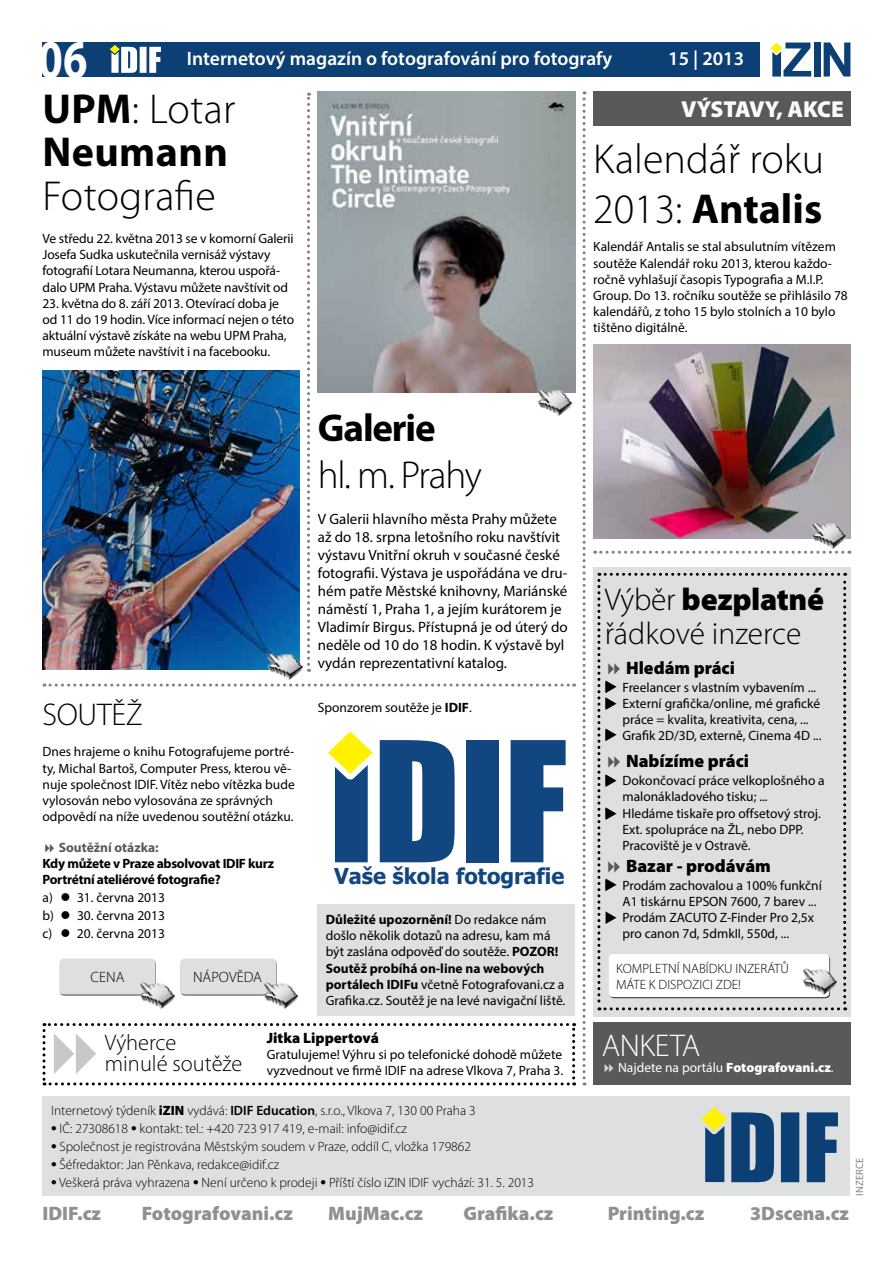
<style>
.page{position:relative;width:893px;height:1263px;background:#fff}
.page>*{position:absolute;margin:0;border:0;box-sizing:border-box;transform-origin:0 0}
.t1{font:700 54.9px "Myriad Pro";color:#fff;scale:.8 1}
.t2{font:300 42px/50.4px "Myriad Pro";color:#000}
.t3{font:700 42px/43.5px "Myriad Pro";letter-spacing:.01em;color:#000}
.t4{font:300 39px "Myriad Pro";letter-spacing:-.03em;color:#000}
.t5{font:700 39px "Myriad Pro";letter-spacing:-.03em;color:#000}
.t6{font:300 31.5px/34.5px "Myriad Pro";letter-spacing:-.005em;color:#000}
.t7{font:300 31.5px "Myriad Pro";letter-spacing:-.01em;color:#fff}
.t8{font:900 23.1px "Myriad Pro";color:#fbfbfb}
.t9{font:300 22.5px/21px "Myriad Pro";color:#000}
.t10{font:700 21.75px "Tahoma";color:#124680}
.t11{font:900 19.5px "Myriad Pro";color:#8e9092}
.t12{font:600 19.5px "Myriad Pro";color:#fff}
.t13{font:900 18px "Myriad Pro";color:#000}
.t14{font:15px/18px "Myriad Pro";color:#000}
.t15{font:900 15px "Myriad Pro";color:#000}
.t16{font:300 15px "Myriad Pro";color:#000}
.t17{font:13.5px/16.2px "Myriad Pro";color:#000}
.t18{font:300 13.5px/16.2px "Myriad Pro";color:#000}
.t19{font:700 13.5px/16.2px "Myriad Pro";letter-spacing:-.02em;color:#000}
.t20{font:13.5px "Myriad Pro";color:#fff}
.t21{font:700 13.5px "Myriad Pro";color:#58595b}
.t22{font:10.5px "Myriad Pro";color:#808285}
.s1{font-weight:300}
.s2{font-weight:700}
.s3{font-weight:900}
.s4{font-weight:600}
</style>
<div class="page">
<div style="left:318px;top:904px;width:257px;height:112px;background:#dedfe0"></div>
<div style="left:43px;top:1096px;width:807px;height:99px;background:#dedfe0"></div>
<svg style="left:701px;top:1107px;width:137px;height:75px"></svg>
<div style="left:43px;top:43px;width:717px;height:34px;background:#0c3f74"></div>
<svg style="left:110px;top:45px;width:51px;height:28px"></svg>
<div style="left:814px;top:43px;width:6px;height:34px;background:#0c3f74"></div>
<svg style="left:824px;top:43px;width:26px;height:34px"></svg>
<svg style="left:770px;top:43px;width:41px;height:34px"></svg>
<div style="left:593px;top:1023px;width:257px;height:62px;background:#58595b"></div>
<div style="left:593px;top:567px;width:257px;height:449px;background:#dedfe0"></div>
<svg style="left:43px;top:1023px;width:532px;height:62px"></svg>
<div style="left:593px;top:91px;width:257px;height:34px;background:#58595b"></div>
<svg style="left:595px;top:551px;width:255px;height:3px"></svg>
<svg style="left:583px;top:91px;width:3px;height:994px"></svg>
<svg style="left:307px;top:93px;width:3px;height:579px"></svg>
<svg style="left:511px;top:740px;width:55px;height:122px"></svg>
<div style="left:466px;top:740px;width:33px;height:122px;background:#124680"></div>
<svg style="left:328px;top:731px;width:45px;height:131px"></svg>
<svg style="left:380px;top:740px;width:75px;height:122px;background:#2e5c8f"></svg>
<svg style="left:44px;top:684px;width:531px;height:3px"></svg>
<img style="left:43px;top:371px;width:257px;height:298px">
<img style="left:267px;top:652px;width:37px;height:28px">
<img style="left:318px;top:91px;width:257px;height:302px">
<img style="left:536px;top:389px;width:37px;height:27px">
<img style="left:593px;top:344px;width:257px;height:194px">
<img style="left:810px;top:522px;width:37px;height:27px">
<div style="left:181px;top:959px;width:96px;height:36px;background:#99999b;border-radius:4px"></div>
<div style="left:180px;top:958px;width:96px;height:36px;background:#dedfe0;border-radius:4px"></div>
<img style="left:262px;top:982px;width:37px;height:27px">
<div style="left:60px;top:959px;width:96px;height:36px;background:#cacacc;border-radius:4px"></div>
<div style="left:60px;top:958px;width:95px;height:36px;background:#dedfe0;border-radius:4px"></div>
<img style="left:139px;top:981px;width:37px;height:28px">
<svg style="left:597px;top:573px;width:249px;height:437px"></svg>
<h1 class="t1" style="left:39px;top:23px;width:63px">06</h1>
<h3 class="t12" style="left:187px;top:46px;width:427px">Internetový magazín o fotografování pro fotografy</h3>
<h3 class="t12" style="left:668px;top:46px;width:77px">15 | 2013</h3>
<h2 class="t3" style="left:43px;top:86px;width:195px">UPM<span class="s1">: Lotar<br></span>Neumann</h2>
<h2 class="t2" style="left:43px;top:170px;width:175px">Fotografie</h2>
<p class="t17" style="left:43px;top:230px;width:253px">Ve středu 22. května 2013 se v komorní Galerii Josefa Sudka uskutečnila vernisáž výstavy fotografií Lotara Neumanna, kterou uspořá&shy;dalo UPM Praha. Výstavu můžete navštívit od</p>
<p class="t17" style="left:43px;top:295px;width:253px">23. května do 8. září 2013. Otevírací doba je od 11 do 19 hodin. Více informací nejen o této aktuální výstavě získáte na webu UPM Praha, museum můžete navštívit i na facebooku.</p>
<h3 class="t6" style="left:43px;top:697px;width:102px">SOUTĚŽ</h3>
<p class="t17" style="left:43px;top:744px;width:254px">Dnes hrajeme o knihu Fotografujeme portré&shy;ty, Michal Bartoš, Computer Press, kterou vě&shy;nuje společnost IDIF. Vítěz nebo vítězka bude vylosován nebo vylosována ze správných odpovědí na níže uvedenou soutěžní otázku.</p>
<p class="t21" style="left:59px;top:838px;width:101px">Soutěžní otázka:</p>
<p class="t19" style="left:43px;top:855px;width:233px">Kdy můžete v Praze absolvovat IDIF kurz<br>Portrétní ateliérové fotografie?</p>
<p class="t17" style="left:42px;top:888px;width:124px;line-height:18px;text-align:justify">a) ● 31. června 2013 b) ● 30. června 2013 c) ● 20. června 2013</p>
<p class="t16" style="left:91px;top:968px;width:35px">CENA</p>
<p class="t16" style="left:193px;top:968px;width:70px">NÁPOVĚDA</p>
<h3 class="t5" style="left:318px;top:403px;width:119px">Galerie</h3>
<h3 class="t4" style="left:318px;top:452px;width:166px">hl. m. Prahy</h3>
<p class="t14" style="left:318px;top:510px;width:252px">V Galerii hlavního města Prahy můžete až do 18. srpna letošního roku navštívit výstavu Vnitřní okruh v současné české fotografii. Výstava je uspořádána ve dru&shy;hém patře Městské knihovny, Mariánské náměstí 1, Praha 1, a jejím kurátorem je Vladimír Birgus. Přístupná je od úterý do neděle od 10 do 18 hodin. K výstavě byl vydán reprezentativní katalog.</p>
<p class="t17" style="left:318px;top:699px;width:156px">Sponzorem soutěže je <span class="s2">IDIF</span>.</p>
<h3 class="t10" style="left:334px;top:861px;width:232px">Vaše škola fotografie</h3>
<p class="t17" style="left:326px;top:911px;width:241px"><span class="s2">Důležité upozornění!</span> Do redakce nám došlo několik dotazů na adresu, kam má být zaslána odpověď do soutěže. <span class="s2">POZOR!<br>Soutěž probíhá on-line na webových portálech IDIFu</span> včetně Fotografovani.cz a Grafika.cz. Soutěž je na levé navigační liště.</p>
<h3 class="t9" style="left:105px;top:1032px;width:139px">Výherce minulé soutěže</h3>
<p class="t15" style="left:267px;top:1028px;width:114px">Jitka Lippertová</p>
<p class="t17" style="left:267px;top:1046px;width:298px">Gratulujeme! Výhru si po telefonické dohodě můžete vyzvednout ve firmě IDIF na adrese Vlkova 7, Praha 3.</p>
<p class="t18" style="left:51px;top:1102px;width:426px">Internetový týdeník <span class="s3">iZIN</span> vydává: <span class="s4">IDIF Education</span>, s.r.o., Vlkova 7, 130 00 Praha 3</p>
<p class="t18" style="left:51px;top:1120px;width:357px">● IČ: 27308618 ● kontakt: tel.: +420 723 917 419, e-mail: info@idif.cz</p>
<p class="t18" style="left:51px;top:1138px;width:422px">● Společnost je registrována Městským soudem v Praze, oddíl C, vložka 179862</p>
<p class="t18" style="left:51px;top:1156px;width:230px">● Šéfredaktor: Jan Pěnkava, redakce@idif.cz</p>
<p class="t18" style="left:51px;top:1174px;width:485px">● Veškerá práva vyhrazena ● Není určeno k prodeji ● Příští číslo iZIN IDIF vychází: 31. 5. 2013</p>
<h3 class="t8" style="left:681px;top:94px;width:164px">VÝSTAVY, AKCE</h3>
<h2 class="t2" style="left:593px;top:133px;width:232px">Kalendář roku<br>2013: <span class="s2">Antalis</span></h2>
<p class="t17" style="left:593px;top:239px;width:256px">Kalendář Antalis se stal absulutním vítězem soutěže Kalendář roku 2013, kterou každo&shy;ročně vyhlašují časopis Typografia a M.I.P.<br>Group. Do 13. ročníku soutěže se přihlásilo 78 kalendářů, z toho 15 bylo stolních a 10 bylo tištěno digitálně.</p>
<h3 class="t6" style="left:605px;top:582px;width:221px">Výběr <span class="s3">bezplatné </span>řádkové inzerce</h3>
<h3 class="t13" style="left:626px;top:655px;width:110px">Hledám práci</h3>
<p class="t17" style="left:604px;top:679px;width:213px">◆ Freelancer s vlastním vybavením ...</p>
<p class="t17" style="left:604px;top:695px;width:217px;text-align:center">◆ Externí grafička/online, mé grafické práce = kvalita, kreativita, cena, ...</p>
<p class="t17" style="left:604px;top:727px;width:218px">◆ Grafik 2D/3D, externě, Cinema 4D ...</p>
<h3 class="t13" style="left:626px;top:749px;width:125px">Nabízíme práci</h3>
<p class="t17" style="left:622px;top:772px;width:204px;text-indent:-18px">◆ Dokončovací práce velkoplošného a malonákladového tisku; ...</p>
<p class="t17" style="left:622px;top:805px;width:200px;text-indent:-18px">◆ Hledáme tiskaře pro offsetový stroj.<br>Ext. spolupráce na ŽL, nebo DPP.<br>Pracoviště je v Ostravě.</p>
<h3 class="t13" style="left:626px;top:853px;width:146px">Bazar - prodávám</h3>
<p class="t17" style="left:622px;top:877px;width:201px;text-indent:-18px">◆ Prodám zachovalou a 100% funkční<br>A1 tiskárnu EPSON 7600, 7 barev ...<br>Prodám ZACUTO Z-Finder Pro 2,5x pro canon 7d, 5dmkII, 550d, ...</p>
<p class="t18" style="left:616px;top:960px;width:174px">KOMPLETNÍ NABÍDKU INZERÁTŮ<br>MÁTE K DISPOZICI ZDE!</p>
<h3 class="t7" style="left:602px;top:1026px;width:100px">ANKETA</h3>
<p class="t20" style="left:618px;top:1059px;width:217px">Najdete na portálu <span class="s3">Fotografovani.cz</span>.</p>
<p class="t22" style="left:853px;top:1195px;width:39px;rotate:-90deg">INZERCE</p>
<h3 class="t11" style="left:43px;top:1200px;width:60px">IDIF.cz</h3>
<h3 class="t11" style="left:142px;top:1200px;width:153px">Fotografovani.cz</h3>
<h3 class="t11" style="left:328px;top:1200px;width:96px">MujMac.cz</h3>
<h3 class="t11" style="left:464px;top:1200px;width:91px">Grafika.cz</h3>
<h3 class="t11" style="left:608px;top:1200px;width:98px">Printing.cz</h3>
<h3 class="t11" style="left:750px;top:1200px;width:101px">3Dscena.cz</h3>
</div>
